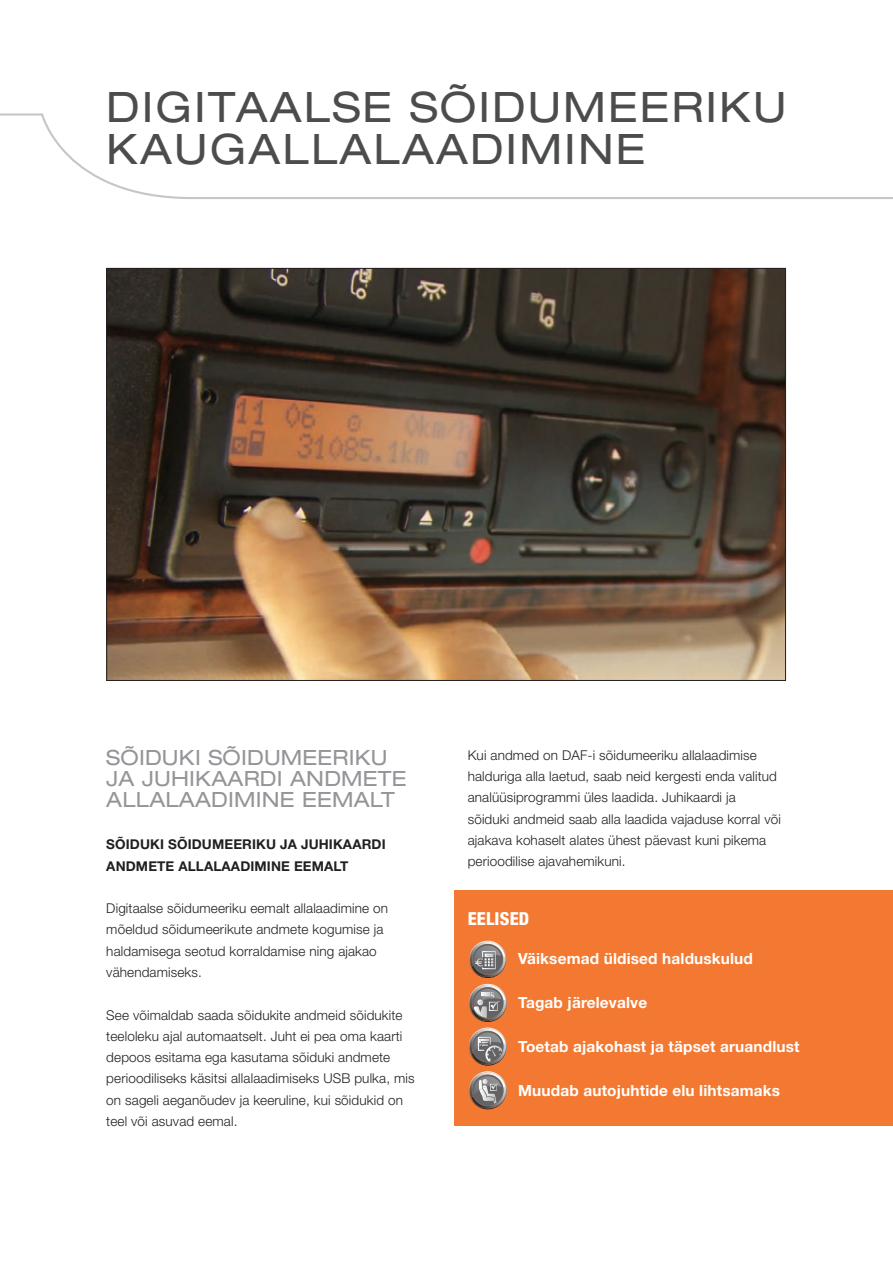
<style>
.page{position:relative;width:893px;height:1263px;background:#fff}
.page>*{position:absolute;margin:0;border:0;box-sizing:border-box;transform-origin:0 0}
.Heading__53_Extended{font:expanded 42px/42px "Helvetica Neue LT Pro";letter-spacing:.05em;color:#4b4c4d}
.t1{font:expanded 21px/21px "Helvetica Neue LT Pro";letter-spacing:.01em;color:#939598}
.Body_P426{font:800 condensed 18px "Helvetica Neue LT Pro";letter-spacing:.01em;color:#fff}
.Heading__53_Extended-2{font:700 15.45px "Helvetica Neue LT Pro";letter-spacing:.01em;color:#fff}
.t2{font:300 13.5px/21.3px "Helvetica Neue LT Pro";letter-spacing:.01em;color:#231f20}
.t3{font:700 13.5px/21.3px "Helvetica Neue LT Pro";letter-spacing:.01em;color:#231f20}
</style>
<div class="page">
<svg style="left:0;top:113px;width:893px;height:86px"></svg>
<img style="left:108px;top:270px;width:676px;height:409px">
<div style="left:454px;top:890px;width:439px;height:236px;background:#f37932"></div>
<svg style="left:469px;top:941px;width:38px;height:37px"></svg>
<svg style="left:469px;top:984px;width:38px;height:125px"></svg>
<p class="Heading__53_Extended" style="left:106px;top:85px;width:682px">DIGITAALSE SÕIDUMEERIKU<br>KAUGALLALAADIMINE</p>
<p class="t1" style="left:106px;top:747px;width:302px">SÕIDUKI SÕIDUMEERIKU<br>JA JUHIKAARDI ANDMETE<br>ALLALAADIMINE EEMALT</p>
<p class="t3" style="left:106px;top:833px;width:281px">SÕIDUKI SÕIDUMEERIKU JA JUHIKAARDI<br>ANDMETE ALLALAADIMINE EEMALT</p>
<p class="t2" style="left:106px;top:897px;width:283px">Digitaalse sõidumeeriku eemalt allalaadimine on mõeldud sõidumeerikute andmete kogumise ja haldamisega seotud korraldamise ning ajakao vähendamiseks.</p>
<p class="t2" style="left:106px;top:1004px;width:310px">See võimaldab saada sõidukite andmeid sõidukite teeloleku ajal automaatselt. Juht ei pea oma kaarti depoos esitama ega kasutama sõiduki andmete perioodiliseks käsitsi allalaadimiseks USB pulka, mis on sageli aeganõudev ja keeruline, kui sõidukid on teel või asuvad eemal.</p>
<p class="t2" style="left:468px;top:744px;width:315px">Kui andmed on DAF-i sõidumeeriku allalaadimise halduriga alla laetud, saab neid kergesti enda valitud analüüsiprogrammi üles laadida. Juhikaardi ja<br>sõiduki andmeid saab alla laadida vajaduse korral või ajakava kohaselt alates ühest päevast kuni pikema perioodilise ajavahemikuni.</p>
<p class="Body_P426" style="left:468px;top:907px;width:63px">EELISED</p>
<p class="Heading__53_Extended-2" style="left:518px;top:949px;width:236px">Väiksemad üldised halduskulud</p>
<p class="Heading__53_Extended-2" style="left:518px;top:993px;width:131px">Tagab järelevalve</p>
<p class="Heading__53_Extended-2" style="left:518px;top:1037px;width:283px">Toetab ajakohast ja täpset aruandlust</p>
<p class="Heading__53_Extended-2" style="left:518px;top:1081px;width:263px">Muudab autojuhtide elu lihtsamaks</p>
</div>
